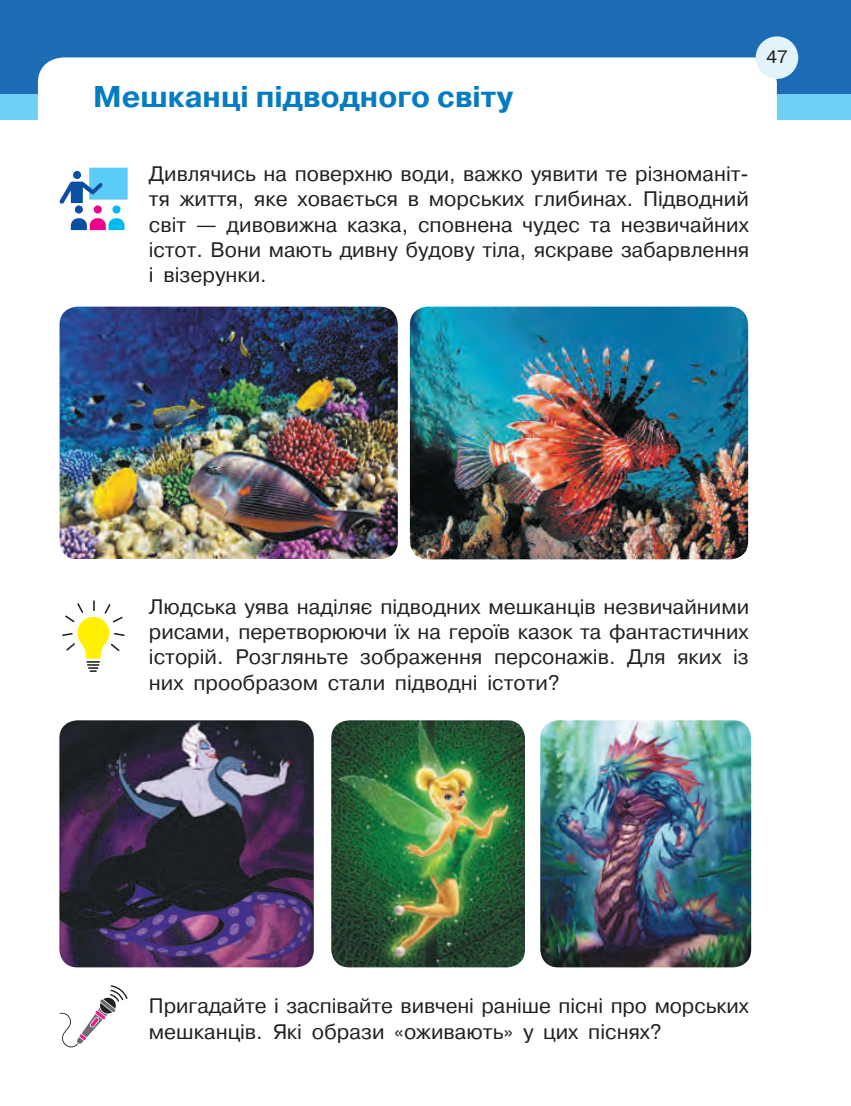
<style>
.page{position:relative;width:851px;height:1106px;background:#fff}
.page>*{position:absolute;margin:0;border:0;box-sizing:border-box;transform-origin:0 0}
.t1{font:700 30px "Pragmatica C";color:#047cc2}
.t2{font:21px/25.2px "Pragmatica C";color:#231f20;text-align:justify}
.t3{font:18px "Pragmatica C";color:#231f20}
</style>
<div class="page">
<div style="left:0;top:0;width:850px;height:119px;background:#6ed0f6"></div>
<div style="left:0;top:0;width:850px;height:94px;background:#1b6bb5"></div>
<svg style="left:60px;top:168px;width:68px;height:36px"></svg>
<div style="left:73px;top:171px;width:8px;height:8px;background:#0a4fa2;border-radius:50%"></div>
<div style="left:75px;top:205px;width:8px;height:8px;background:#0a4fa2;border-radius:50%"></div>
<div style="left:94px;top:205px;width:8px;height:8px;background:#ed028c;border-radius:50%"></div>
<svg style="left:71px;top:218px;width:53px;height:12px"></svg>
<div style="left:112px;top:205px;width:8px;height:8px;background:#00baf1;border-radius:50%"></div>
<svg style="left:62px;top:601px;width:63px;height:71px"></svg>
<img style="left:60px;top:306px;width:338px;height:253px">
<img style="left:331px;top:720px;width:194px;height:247px">
<img style="left:410px;top:306px;width:338px;height:253px">
<img style="left:540px;top:720px;width:211px;height:247px">
<img style="left:59px;top:720px;width:255px;height:247px">
<svg style="left:60px;top:985px;width:68px;height:62px"></svg>
<div style="left:38px;top:57px;width:738px;height:88px;background:#fff;border-radius:26px"></div>
<div style="left:755px;top:36px;width:43px;height:43px;background:#e1f4fc;border-radius:50%"></div>
<h1 class="t1" style="left:93px;top:81px;width:421px">Мешканці підводного світу</h1>
<p class="t3" style="left:753px;top:43px;width:23px">47</p>
<p class="t3" style="left:766px;top:47px;width:23px">47</p>
<p class="t2" style="left:149px;top:162px;width:601px">Дивлячись на поверхню води, важко уявити те різноманіт&shy;тя життя, яке ховається в морських глибинах. Підводний світ — дивовижна казка, сповнена чудес та незвичайних істот. Вони мають дивну будову тіла, яскраве забарвлення і візерунки.</p>
<p class="t2" style="left:149px;top:594px;width:601px">Людська уява наділяє підводних мешканців незвичайними рисами, перетворюючи їх на героїв казок та фантастичних історій. Розгляньте зображення персонажів. Для яких із них прообразом стали підводні істоти?</p>
<p class="t2" style="left:149px;top:994px;width:601px">Пригадайте і заспівайте вивчені раніше пісні про морських мешканців. Які образи «оживають» у цих піснях?</p>
</div>
